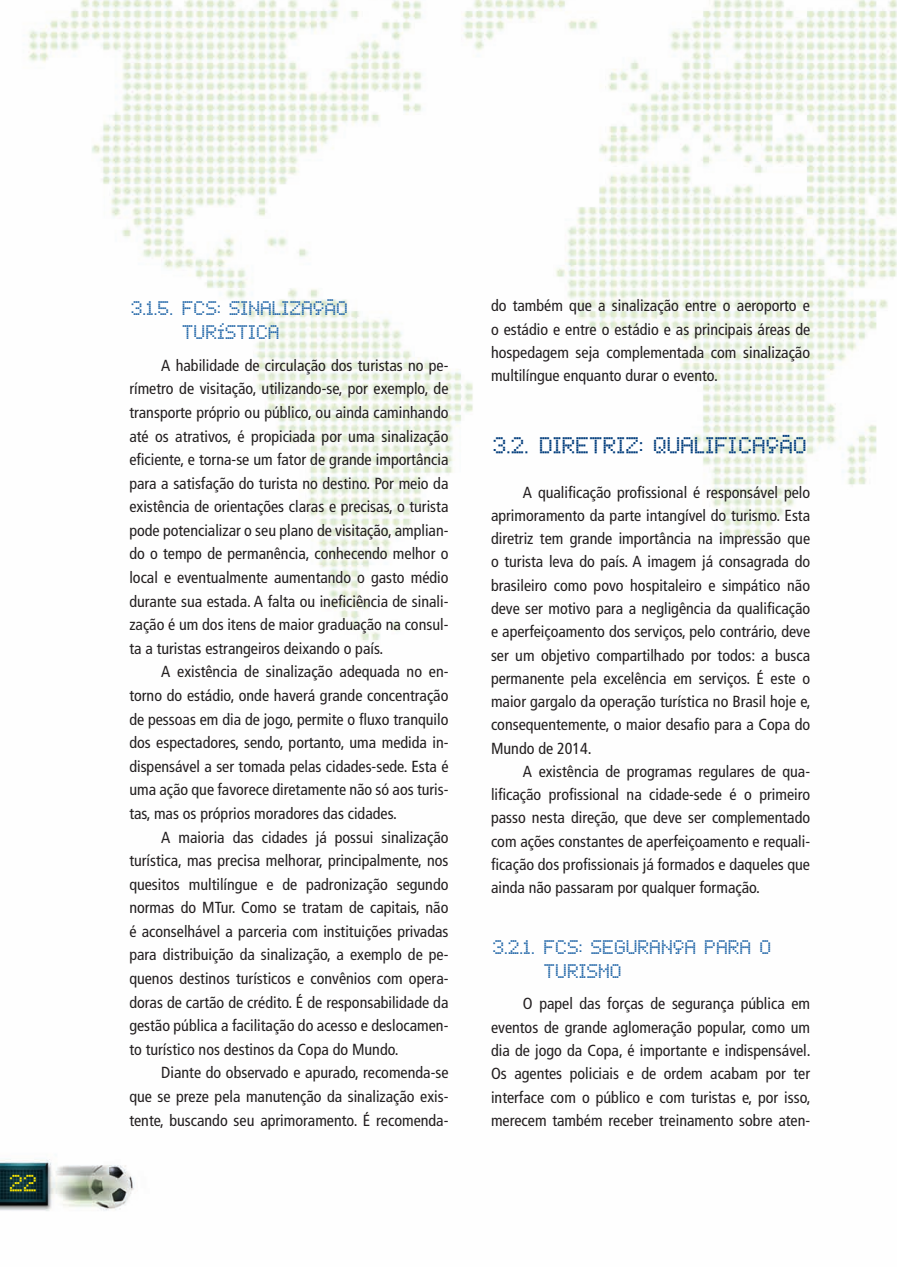
<style>
.page{position:relative;width:897px;height:1267px;background:#fff}
.page>*{position:absolute;margin:0;border:0;box-sizing:border-box;transform-origin:0 0}
.t1{font:21px "Chess Type";letter-spacing:-.015em;color:#013c7b}
.t2{font:19.35px "LCD Dot";color:#ffea01}
.t3{font:18px/23.5px "Chess Type";letter-spacing:-.015em;color:#2a6cab}
.t4{font:condensed 16.05px/23.5px "Frutiger";color:#231f20;text-align:justify}
</style>
<div class="page">
<img style="left:0;top:0;width:896px;height:1211px">
<p class="t2" style="left:10px;top:1174px;width:30px">22</p>
<p class="t3" style="left:180px;top:296px;width:168px;text-indent:-51px">3.1.5. FCS: SINALIZAÇÃO<br>TURÍSTICA</p>
<p class="t4" style="left:129px;top:353px;width:320px;text-indent:32px">A habilidade de circulação dos turistas no pe&shy;rímetro de visitação, utilizando-se, por exemplo, de transporte próprio ou público, ou ainda caminhando até os atrativos, é propiciada por uma sinalização eficiente, e torna-se um fator de grande importância para a satisfação do turista no destino. Por meio da existência de orientações claras e precisas, o turista pode potencializar o seu plano de visitação, amplian&shy;do o tempo de permanência, conhecendo melhor o local e eventualmente aumentando o gasto médio durante sua estada. A falta ou ineficiência de sinali&shy;zação é um dos itens de maior graduação na consul&shy;ta a turistas estrangeiros deixando o país.</p>
<p class="t4" style="left:129px;top:660px;width:320px;text-indent:32px">A existência de sinalização adequada no en&shy;torno do estádio, onde haverá grande concentração de pessoas em dia de jogo, permite o fluxo tranquilo dos espectadores, sendo, portanto, uma medida in&shy;dispensável a ser tomada pelas cidades-sede. Esta é uma ação que favorece diretamente não só aos turis&shy;tas, mas os próprios moradores das cidades.</p>
<p class="t4" style="left:129px;top:825px;width:320px;text-indent:32px">A maioria das cidades já possui sinalização turística, mas precisa melhorar, principalmente, nos quesitos multilíngue e de padronização segundo normas do MTur. Como se tratam de capitais, não é aconselhável a parceria com instituições privadas para distribuição da sinalização, a exemplo de pe&shy;quenos destinos turísticos e convênios com opera&shy;doras de cartão de crédito. É de responsabilidade da gestão pública a facilitação do acesso e deslocamen&shy;to turístico nos destinos da Copa do Mundo.</p>
<p class="t4" style="left:129px;top:1061px;width:320px;text-indent:32px">Diante do observado e apurado, recomenda-se que se preze pela manutenção da sinalização exis&shy;tente, buscando seu aprimoramento. É recomenda-</p>
<p class="t4" style="left:491px;top:294px;width:320px">do também que a sinalização entre o aeroporto e o estádio e entre o estádio e as principais áreas de hospedagem seja complementada com sinalização multilíngue enquanto durar o evento.</p>
<h1 class="t1" style="left:491px;top:430px;width:316px">3.2. DIRETRIZ: QUALIFICAÇÃO</h1>
<p class="t4" style="left:491px;top:480px;width:321px;text-indent:32px">A qualificação profissional é responsável pelo aprimoramento da parte intangível do turismo. Esta diretriz tem grande importância na impressão que o turista leva do país. A imagem já consagrada do brasileiro como povo hospitaleiro e simpático não deve ser motivo para a negligência da qualificação e aperfeiçoamento dos serviços, pelo contrário, deve ser um objetivo compartilhado por todos: a busca permanente pela excelência em serviços. É este o maior gargalo da operação turística no Brasil hoje e, consequentemente, o maior desafio para a Copa do Mundo de 2014.</p>
<p class="t4" style="left:491px;top:759px;width:320px;text-indent:32px">A existência de programas regulares de qua&shy;lificação profissional na cidade-sede é o primeiro passo nesta direção, que deve ser complementado com ações constantes de aperfeiçoamento e requali&shy;ficação dos profissionais já formados e daqueles que ainda não passaram por qualquer formação.</p>
<p class="t3" style="left:542px;top:935px;width:229px;text-indent:-51px">3.2.1. FCS: SEGURANÇA PARA O<br>TURISMO</p>
<p class="t4" style="left:491px;top:992px;width:321px;text-indent:32px">O papel das forças de segurança pública em eventos de grande aglomeração popular, como um dia de jogo da Copa, é importante e indispensável.<br>Os agentes policiais e de ordem acabam por ter interface com o público e com turistas e, por isso, merecem também receber treinamento sobre aten-</p>
</div>
